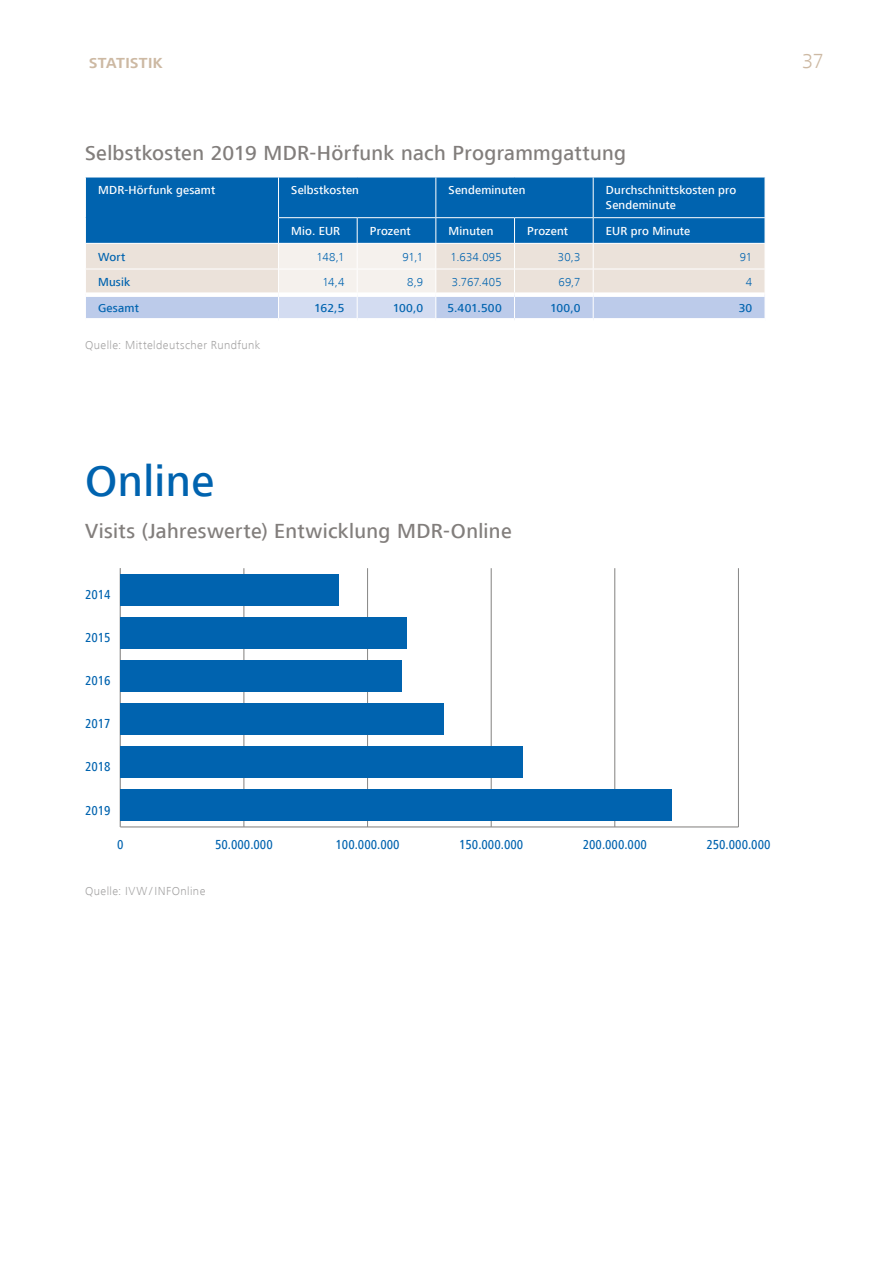
<style>
.page{position:relative;width:893px;height:1263px;background:#fff}
.page>*{position:absolute;margin:0;border:0;box-sizing:border-box;transform-origin:0 0}
.t1{font:500 45px "Frutiger Next LT";letter-spacing:.01em;color:#0063af}
.t2{font:500 21px "Frutiger Next LT";letter-spacing:.015em;color:#827e7c}
.t3{font:300 21px "Frutiger Next LT";color:#cdb9a3}
.t4{font:700 15px "Frutiger Next LT";letter-spacing:.025em;color:#cdb9a3}
.t5{font:500 condensed 13.5px "Frutiger Next LT";color:#0063af}
.t6{font:500 12px/15px "Frutiger Next LT";letter-spacing:.015em;color:#fff}
.t7{font:300 12px "Frutiger Next LT";letter-spacing:.035em;color:#a3a2a2}
.t8{font:300 12px "Frutiger Next LT";letter-spacing:.01em;color:#0063af}
.t9{font:500 12px "Frutiger Next LT";letter-spacing:.015em;color:#0063af}
</style>
<div class="page">
<svg style="left:85px;top:177px;width:680px;height:143px;background:#78a6cb"></svg>
<div style="left:86px;top:292px;width:193px;height:5px;background:#fff"></div>
<div style="left:279px;top:292px;width:78px;height:5px;background:#fff"></div>
<div style="left:357px;top:292px;width:79px;height:5px;background:#fff"></div>
<div style="left:436px;top:292px;width:78px;height:5px;background:#fff"></div>
<div style="left:514px;top:292px;width:79px;height:5px;background:#fff"></div>
<div style="left:593px;top:292px;width:172px;height:5px;background:#fff"></div>
<hr style="left:279px;top:177px;width:78px;height:1px;background:#fff">
<hr style="left:278px;top:177px;width:1px;height:40px;background:#fff">
<hr style="left:357px;top:177px;width:79px;height:1px;background:#fff">
<hr style="left:278px;top:217px;width:79px;height:1px;background:#fff">
<hr style="left:357px;top:217px;width:79px;height:1px;background:#fff">
<hr style="left:436px;top:177px;width:78px;height:1px;background:#fff">
<hr style="left:435px;top:177px;width:1px;height:40px;background:#fff">
<hr style="left:514px;top:177px;width:79px;height:1px;background:#fff">
<hr style="left:593px;top:177px;width:1px;height:40px;background:#fff">
<hr style="left:436px;top:217px;width:78px;height:1px;background:#fff">
<hr style="left:514px;top:217px;width:79px;height:1px;background:#fff">
<hr style="left:120px;top:826px;width:618px;height:2px;background:#9d9d9c">
<hr style="left:244px;top:568px;width:1px;height:259px;background:#878787">
<hr style="left:367px;top:568px;width:1px;height:259px;background:#878787">
<hr style="left:491px;top:568px;width:1px;height:259px;background:#878787">
<hr style="left:615px;top:568px;width:1px;height:259px;background:#878787">
<hr style="left:738px;top:568px;width:1px;height:259px;background:#878787">
<hr style="left:120px;top:568px;width:1px;height:259px;background:#9d9d9c">
<div style="left:120px;top:574px;width:219px;height:31px;background:#0063af"></div>
<div style="left:120px;top:617px;width:287px;height:31px;background:#0063af"></div>
<div style="left:120px;top:660px;width:282px;height:31px;background:#0063af"></div>
<div style="left:120px;top:704px;width:324px;height:31px;background:#0063af"></div>
<div style="left:120px;top:747px;width:403px;height:31px;background:#0063af"></div>
<div style="left:120px;top:790px;width:552px;height:31px;background:#0063af"></div>
<p class="t4" style="left:89px;top:55px;width:75px">STATISTIK</p>
<h2 class="t3" style="left:802px;top:49px;width:23px">37</h2>
<h2 class="t2" style="left:85px;top:141px;width:542px">Selbstkosten 2019 MDR-Hörfunk nach Programmgattung</h2>
<p class="t6" style="left:98px;top:183px;width:119px">MDR-Hörfunk gesamt</p>
<p class="t6" style="left:291px;top:183px;width:69px">Selbstkosten</p>
<p class="t6" style="left:449px;top:183px;width:78px">Sendeminuten</p>
<p class="t6" style="left:606px;top:183px;width:132px">Durchschnittskosten pro<br>Sendeminute</p>
<p class="t6" style="left:291px;top:223px;width:51px">Mio. EUR</p>
<p class="t6" style="left:370px;top:223px;width:42px">Prozent</p>
<p class="t6" style="left:449px;top:223px;width:46px">Minuten</p>
<p class="t6" style="left:527px;top:223px;width:42px">Prozent</p>
<p class="t6" style="left:606px;top:223px;width:86px">EUR pro Minute</p>
<p class="t9" style="left:98px;top:250px;width:29px">Wort</p>
<p class="t8" style="left:316px;top:250px;width:29px">148,1</p>
<p class="t8" style="left:402px;top:250px;width:22px">91,1</p>
<p class="t8" style="left:450px;top:250px;width:53px">1.634.095</p>
<p class="t8" style="left:558px;top:250px;width:24px">30,3</p>
<p class="t8" style="left:740px;top:250px;width:14px">91</p>
<p class="t9" style="left:98px;top:275px;width:34px">Musik</p>
<p class="t8" style="left:322px;top:276px;width:24px">14,4</p>
<p class="t8" style="left:407px;top:276px;width:18px">8,9</p>
<p class="t8" style="left:452px;top:276px;width:52px">3.767.405</p>
<p class="t8" style="left:559px;top:276px;width:23px">69,7</p>
<p class="t8" style="left:746px;top:276px;width:8px">4</p>
<p class="t9" style="left:98px;top:301px;width:42px">Gesamt</p>
<p class="t9" style="left:314px;top:301px;width:32px">162,5</p>
<p class="t9" style="left:393px;top:301px;width:32px">100,0</p>
<p class="t9" style="left:447px;top:301px;width:56px">5.401.500</p>
<p class="t9" style="left:550px;top:301px;width:32px">100,0</p>
<p class="t9" style="left:739px;top:301px;width:15px">30</p>
<p class="t7" style="left:85px;top:338px;width:177px">Quelle: Mitteldeutscher Rundfunk</p>
<h1 class="t1" style="left:85px;top:456px;width:131px">Online</h1>
<h2 class="t2" style="left:85px;top:519px;width:428px">Visits (Jahreswerte) Entwicklung MDR-Online</h2>
<p class="t5" style="left:85px;top:587px;width:27px">2014</p>
<p class="t5" style="left:85px;top:630px;width:27px">2015</p>
<p class="t5" style="left:85px;top:673px;width:27px">2016</p>
<p class="t5" style="left:85px;top:716px;width:27px">2017</p>
<p class="t5" style="left:85px;top:759px;width:27px">2018</p>
<p class="t5" style="left:85px;top:802px;width:27px">2019</p>
<p class="t5" style="left:117px;top:837px;width:8px">0</p>
<p class="t5" style="left:215px;top:837px;width:59px">50.000.000</p>
<p class="t5" style="left:336px;top:837px;width:66px">100.000.000</p>
<p class="t5" style="left:459px;top:837px;width:66px">150.000.000</p>
<p class="t5" style="left:583px;top:837px;width:66px">200.000.000</p>
<p class="t5" style="left:706px;top:837px;width:66px">250.000.000</p>
<p class="t7" style="left:85px;top:884px;width:122px">Quelle: IVW / INFOnline</p>
</div>
